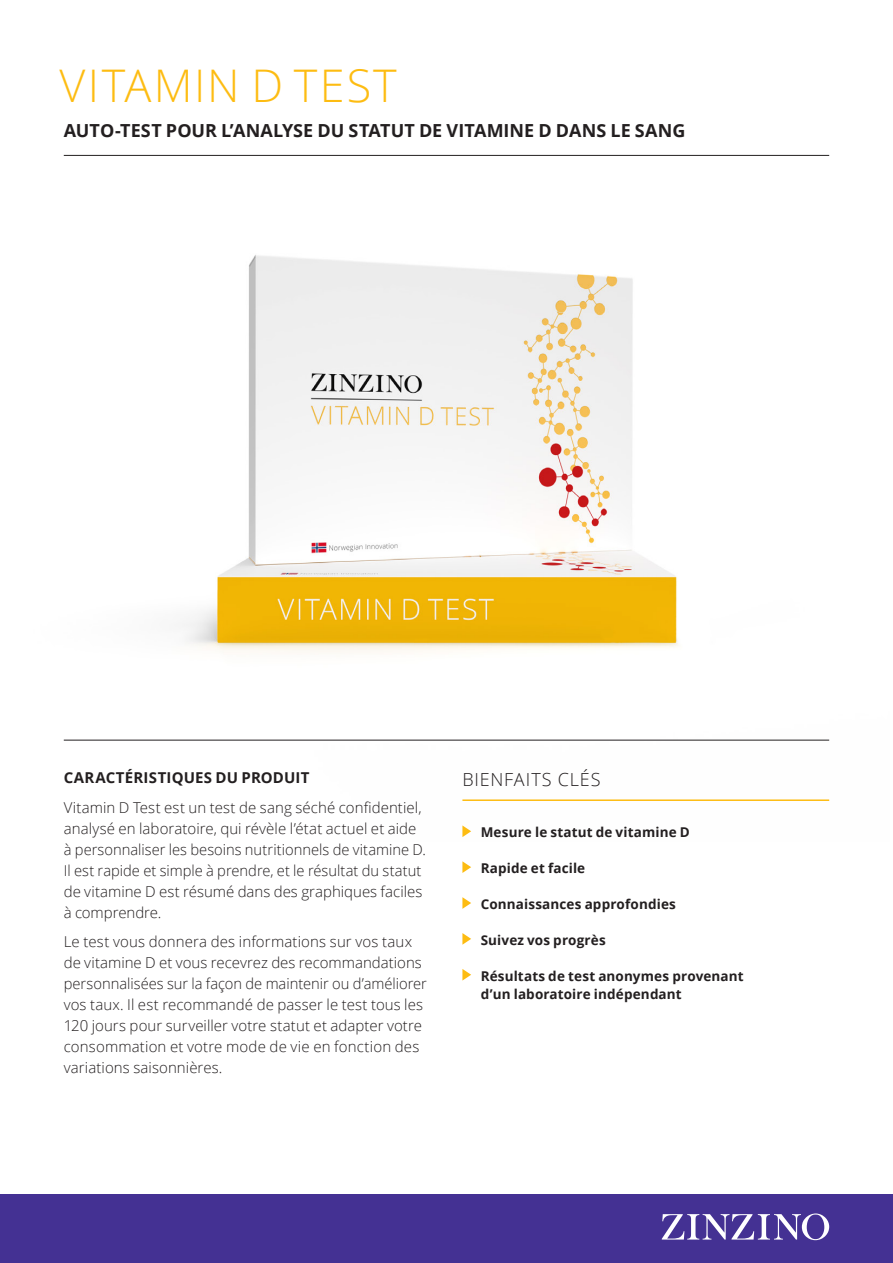
<style>
.page{position:relative;width:893px;height:1263px;background:#fff}
.page>*{position:absolute;margin:0;border:0;box-sizing:border-box;transform-origin:0 0}
.Heading_30_35_-_färg{font:300 45px "Open Sans";letter-spacing:.05em;color:#fdbc12}
.Sub-heading_12_14{font:700 18px "Open Sans";letter-spacing:.005em;color:#231f20}
.Sub-heading_12_14-2{font:300 18px "Open Sans";letter-spacing:.05em;color:#231f20}
.Preamble_10_14{font:300 15px/21px "Open Sans";letter-spacing:.005em;color:#231f20}
.Preamble_10_14-2{font:700 15px "Open Sans";letter-spacing:.015em;color:#231f20}
.Key_Benefits_9_12{font:700 13.5px/18px "Open Sans";letter-spacing:.01em;color:#231f20}
</style>
<div class="page">
<div style="left:0;top:1194px;width:893px;height:69px;background:#443193"></div>
<svg style="left:662px;top:1213px;width:167px;height:27px"></svg>
<img style="left:63px;top:154px;width:767px;height:647px">
<hr style="left:462px;top:799px;width:367px;height:2px;background:#fdbc12">
<svg style="left:462px;top:825px;width:9px;height:12px"></svg>
<svg style="left:462px;top:861px;width:9px;height:12px"></svg>
<svg style="left:462px;top:897px;width:9px;height:12px"></svg>
<svg style="left:462px;top:933px;width:9px;height:12px"></svg>
<svg style="left:462px;top:969px;width:9px;height:11px"></svg>
<hr style="left:64px;top:740px;width:765px;height:1px;background:#231f20">
<hr style="left:64px;top:155px;width:765px;height:1px;background:#231f20">
<p class="Heading_30_35_-_färg" style="left:60px;top:55px;width:339px">VITAMIN D TEST</p>
<p class="Sub-heading_12_14" style="left:64px;top:118px;width:623px">AUTO-TEST POUR L’ANALYSE DU STATUT DE VITAMINE D DANS LE SANG</p>
<p class="Preamble_10_14-2" style="left:64px;top:767px;width:247px">CARACTÉRISTIQUES DU PRODUIT</p>
<p class="Preamble_10_14" style="left:64px;top:796px;width:364px">Vitamin D Test est un test de sang séché confidentiel, analysé en laboratoire, qui révèle l’état actuel et aide à personnaliser les besoins nutritionnels de vitamine D.<br>Il est rapide et simple à prendre, et le résultat du statut de vitamine D est résumé dans des graphiques faciles à comprendre.</p>
<p class="Preamble_10_14" style="left:64px;top:931px;width:365px">Le test vous donnera des informations sur vos taux de vitamine D et vous recevrez des recommandations personnalisées sur la façon de maintenir ou d’améliorer vos taux. Il est recommandé de passer le test tous les 120 jours pour surveiller votre statut et adapter votre consommation et votre mode de vie en fonction des variations saisonnières.</p>
<p class="Sub-heading_12_14-2" style="left:462px;top:767px;width:140px">BIENFAITS CLÉS</p>
<p class="Key_Benefits_9_12" style="left:481px;top:823px;width:211px">Mesure le statut de vitamine D</p>
<p class="Key_Benefits_9_12" style="left:481px;top:859px;width:106px">Rapide et facile</p>
<p class="Key_Benefits_9_12" style="left:481px;top:894px;width:197px">Connaissances approfondies</p>
<p class="Key_Benefits_9_12" style="left:481px;top:930px;width:127px">Suivez vos progrès</p>
<p class="Key_Benefits_9_12" style="left:481px;top:966px;width:264px">Résultats de test anonymes provenant d’un laboratoire indépendant</p>
</div>
